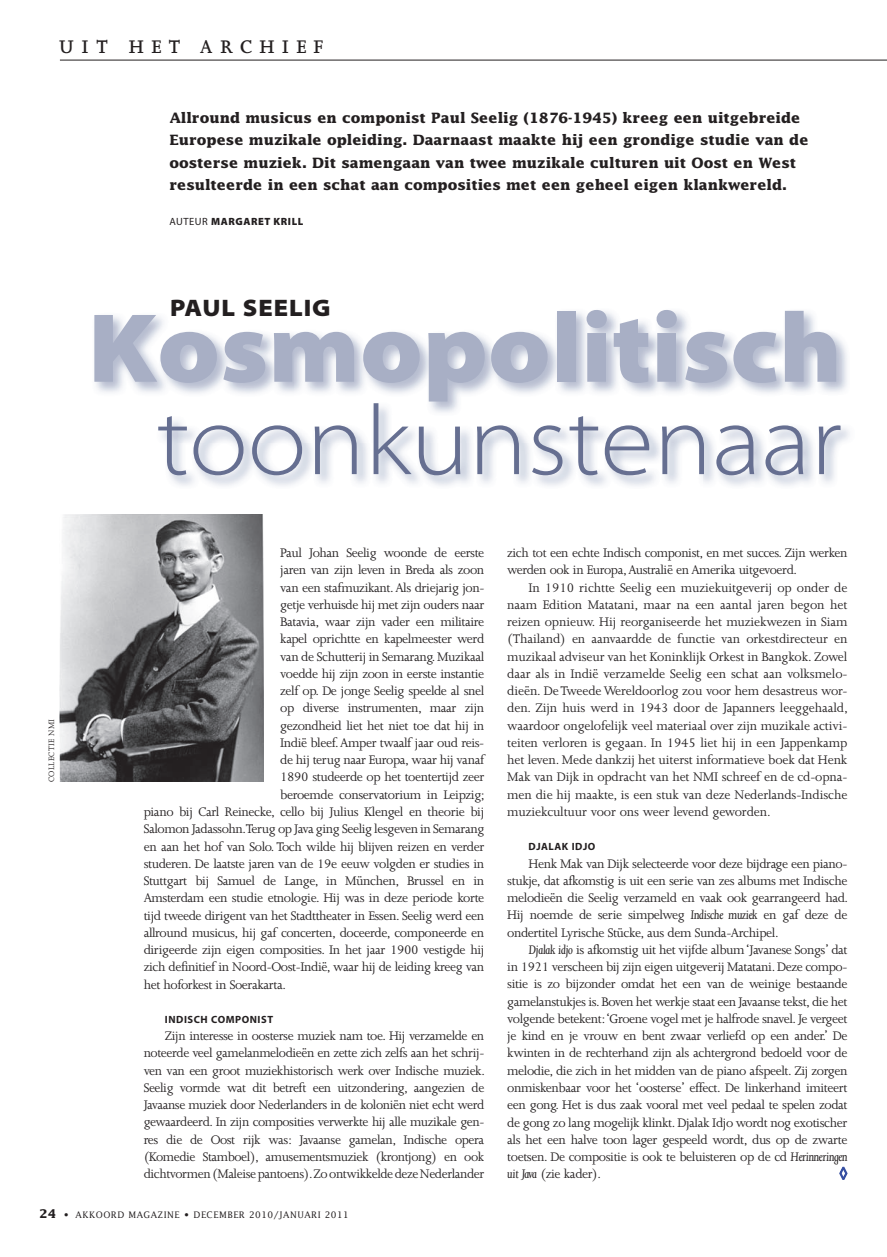
<style>
.page{position:relative;width:887px;height:1257px;background:#fff}
.page>*{position:absolute;margin:0;border:0;box-sizing:border-box;transform-origin:0 0}
.t1{font:99px/92.4px "Myriad MM 830 700";color:#a8afc5;text-align:right}
.t2{font:24px "Myriad MM 830 700";letter-spacing:.04em;color:#231f20}
.t3{font:600 21px "Joanna MT Std";letter-spacing:.35em;color:#231f20}
.t4{font:14.25px/17.2px "Joanna MT Std";letter-spacing:-.03em;color:#231f20;text-align:justify}
.t5{font:14.25px "Joanna MT Std";letter-spacing:-.01em;color:#231f20}
.t6{font:700 14.25px/22.5px "Lucida Std";color:#231f20}
.t7{font:10.5px "Myriad MM 700 600";letter-spacing:.05em;color:#231f20}
.t8{font:10.5px "Myriad MM 830 600";letter-spacing:.05em;color:#231f20}
.t9{font:9px "Lucida Std";letter-spacing:.05em;color:#231f20}
.t10{font:9px "Joanna MT Std";letter-spacing:.04em;color:#231f20}
.s1{font-family:"Myriad MM 400 600"}
.s2{font-family:"Myriad MM 215 700";color:#666f91}
.s3{font-style:italic}
.s4{font-weight:700;font-size:12px}
</style>
<div class="page">
<svg style="left:839px;top:1166px;width:9px;height:14px"></svg>
<hr style="left:60px;top:60px;width:827px;height:1px;background:#231f20">
<img style="left:59px;top:514px;width:204px;height:267px">
<p class="t3" style="left:59px;top:36px;width:266px">UIT HET ARCHIEF</p>
<p class="t6" style="left:169px;top:106px;width:641px">Allround musicus en componist Paul Seelig (1876-1945) kreeg een uitgebreide Europese muzikale opleiding. Daarnaast maakte hij een grondige studie van de oosterse muziek. Dit samengaan van twee muzikale culturen uit Oost en West resulteerde in een schat aan composities met een geheel eigen klankwereld.</p>
<p class="t8" style="left:169px;top:216px;width:135px"><span class="s1">AUTEUR</span> MARGARET KRILL</p>
<p class="t10" style="left:47px;top:782px;width:65px;rotate:-90deg">COLLECTIE NMI</p>
<p class="t2" style="left:170px;top:297px;width:162px">PAUL SEELIG</p>
<p class="t1" style="left:88px;top:307px;width:755px">Kosmopolitisch <span class="s2">toonkunstenaar</span></p>
<p class="t4" style="left:280px;top:544px;width:206px">Paul Johan Seelig woonde de eerste</p>
<p class="t4" style="left:280px;top:561px;width:206px">jaren van zijn leven in Breda als zoon</p>
<p class="t4" style="left:280px;top:579px;width:206px">van een stafmuzikant. Als driejarig jon-</p>
<p class="t4" style="left:280px;top:596px;width:206px">getje verhuisde hij met zijn ouders naar</p>
<p class="t4" style="left:280px;top:613px;width:206px">Batavia, waar zijn vader een militaire</p>
<p class="t4" style="left:280px;top:631px;width:206px">kapel oprichtte en kapelmeester werd</p>
<p class="t4" style="left:280px;top:648px;width:206px">van de Schutterij in Semarang. Muzikaal</p>
<p class="t4" style="left:280px;top:665px;width:206px">voedde hij zijn zoon in eerste instantie</p>
<p class="t4" style="left:280px;top:682px;width:206px">zelf op. De jonge Seelig speelde al snel</p>
<p class="t4" style="left:280px;top:700px;width:205px">op diverse instrumenten, maar zijn</p>
<p class="t4" style="left:280px;top:717px;width:206px">gezondheid liet het niet toe dat hij in</p>
<p class="t4" style="left:280px;top:734px;width:206px">Indië bleef. Amper twaalf jaar oud reis-</p>
<p class="t4" style="left:280px;top:751px;width:206px">de hij terug naar Europa, waar hij vanaf</p>
<p class="t4" style="left:280px;top:769px;width:206px">1890 studeerde op het toentertijd zeer</p>
<p class="t4" style="left:280px;top:786px;width:206px">beroemde conservatorium in Leipzig;</p>
<p class="t4" style="left:144px;top:803px;width:342px">piano bij Carl Reinecke, cello bij Julius Klengel en theorie bij</p>
<p class="t4" style="left:144px;top:820px;width:342px">Salomon Jadassohn. Terug op Java ging Seelig lesgeven in Semarang</p>
<p class="t4" style="left:144px;top:838px;width:342px">en aan het hof van Solo. Toch wilde hij blijven reizen en verder</p>
<p class="t4" style="left:144px;top:855px;width:342px">studeren. De laatste jaren van de 19e eeuw volgden er studies in</p>
<p class="t4" style="left:144px;top:872px;width:342px">Stuttgart bij Samuel de Lange, in München, Brussel en in</p>
<p class="t4" style="left:144px;top:889px;width:342px">Amsterdam een studie etnologie. Hij was in deze periode korte</p>
<p class="t4" style="left:144px;top:907px;width:342px">tijd tweede dirigent van het Stadttheater in Essen. Seelig werd een</p>
<p class="t4" style="left:144px;top:924px;width:342px">allround musicus, hij gaf concerten, doceerde, componeerde en</p>
<p class="t4" style="left:144px;top:941px;width:342px">dirigeerde zijn eigen composities. In het jaar 1900 vestigde hij</p>
<p class="t4" style="left:144px;top:958px;width:342px">zich definitief in Noord-Oost-Indië, waar hij de leiding kreeg van</p>
<p class="t4" style="left:144px;top:976px;width:144px">het hoforkest in Soerakarta.</p>
<p class="t7" style="left:165px;top:1014px;width:110px">INDISCH COMPONIST</p>
<p class="t4" style="left:144px;top:1027px;width:343px;text-indent:21px">Zijn interesse in oosterse muziek nam toe. Hij verzamelde en noteerde veel gamelanmelodieën en zette zich zelfs aan het schrij&shy;ven van een groot muziekhistorisch werk over Indische muziek.<br>Seelig vormde wat dit betreft een uitzondering, aangezien de Javaanse muziek door Nederlanders in de koloniën niet echt werd gewaardeerd. In zijn composities verwerkte hij alle muzikale gen&shy;res die de Oost rijk was: Javaanse gamelan, Indische opera (Ko medie Stamboel), amusementsmuziek (krontjong) en ook dichtvormen (Maleise pantoens). Zo ontwikkelde deze Nederlander</p>
<p class="t4" style="left:507px;top:544px;width:342px">zich tot een echte Indisch componist, en met succes. Zijn werken</p>
<p class="t4" style="left:507px;top:562px;width:291px">werden ook in Europa, Australië en Amerika uitgevoerd.</p>
<p class="t5" style="left:528px;top:580px;width:320px">In 1910 richtte Seelig een muziekuitgeverij op onder de</p>
<p class="t5" style="left:507px;top:597px;width:342px">naam Edition Matatani, maar na een aantal jaren begon het</p>
<p class="t5" style="left:507px;top:614px;width:342px">reizen opnieuw. Hij reorganiseerde het muziekwezen in Siam</p>
<p class="t5" style="left:507px;top:631px;width:342px">(Thailand) en aanvaardde de functie van orkestdirecteur en</p>
<p class="t5" style="left:507px;top:649px;width:342px">muzikaal adviseur van het Koninklijk Orkest in Bangkok. Zowel</p>
<p class="t5" style="left:507px;top:666px;width:342px">daar als in Indië verzamelde Seelig een schat aan volksmelo-</p>
<p class="t5" style="left:507px;top:683px;width:342px">dieën. De Tweede Wereldoorlog zou voor hem desastreus wor-</p>
<p class="t5" style="left:507px;top:700px;width:342px">den. Zijn huis werd in 1943 door de Japanners leeggehaald,</p>
<p class="t5" style="left:507px;top:718px;width:342px">waardoor ongelofelijk veel materiaal over zijn muzikale activi-</p>
<p class="t5" style="left:507px;top:735px;width:342px">teiten verloren is gegaan. In 1945 liet hij in een Jappenkamp</p>
<p class="t5" style="left:507px;top:752px;width:342px">het leven. Mede dankzij het uiterst informatieve boek dat Henk</p>
<p class="t5" style="left:507px;top:769px;width:342px">Mak van Dijk in opdracht van het NMI schreef en de cd-opna-</p>
<p class="t5" style="left:507px;top:787px;width:342px">men die hij maakte, is een stuk van deze Nederlands-Indische</p>
<p class="t5" style="left:507px;top:804px;width:265px">muziekcultuur voor ons weer levend geworden.</p>
<p class="t7" style="left:528px;top:842px;width:68px">DJALAK IDJO</p>
<p class="t4" style="left:528px;top:855px;width:320px">Henk Mak van Dijk selecteerde voor deze bijdrage een piano-</p>
<p class="t4" style="left:507px;top:872px;width:342px">stukje, dat afkomstig is uit een serie van zes albums met Indische</p>
<p class="t4" style="left:507px;top:889px;width:342px">melodieën die Seelig verzameld en vaak ook gearrangeerd had.</p>
<p class="t4" style="left:507px;top:906px;width:342px">Hij noemde de serie simpelweg <span class="s3">Indische muziek</span> en gaf deze de</p>
<p class="t4" style="left:507px;top:924px;width:273px">ondertitel Lyrische Stücke, aus dem Sunda-Archipel.</p>
<p class="t4" style="left:528px;top:941px;width:320px"><span class="s3">Djalak idjo</span> is afkomstig uit het vijfde album ‘Javanese Songs’ dat</p>
<p class="t4" style="left:507px;top:958px;width:342px">in 1921 verscheen bij zijn eigen uitgeverij Matatani. Deze compo-</p>
<p class="t4" style="left:507px;top:976px;width:342px">sitie is zo bijzonder omdat het een van de weinige bestaande</p>
<p class="t4" style="left:507px;top:993px;width:342px">gamelanstukjes is. Boven het werkje staat een Javaanse tekst, die het</p>
<p class="t4" style="left:507px;top:1010px;width:342px">volgende betekent: ‘Groene vogel met je halfrode snavel. Je vergeet</p>
<p class="t4" style="left:507px;top:1027px;width:342px">je kind en je vrouw en bent zwaar verliefd op een ander.’ De</p>
<p class="t4" style="left:507px;top:1045px;width:342px">kwinten in de rechterhand zijn als achtergrond bedoeld voor de</p>
<p class="t4" style="left:507px;top:1062px;width:342px">melodie, die zich in het midden van de piano afspeelt. Zij zorgen</p>
<p class="t4" style="left:507px;top:1079px;width:342px">onmiskenbaar voor het ‘oosterse’ effect. De linkerhand imiteert</p>
<p class="t4" style="left:507px;top:1096px;width:342px">een gong. Het is dus zaak vooral met veel pedaal te spelen zodat</p>
<p class="t4" style="left:507px;top:1114px;width:342px">de gong zo lang mogelijk klinkt. Djalak Idjo wordt nog exotischer</p>
<p class="t4" style="left:507px;top:1131px;width:342px">als het een halve toon lager gespeeld wordt, dus op de zwarte</p>
<p class="t4" style="left:507px;top:1148px;width:342px">toetsen. De compositie is ook te beluisteren op de cd <span class="s3">Herinneringen</span></p>
<p class="t4" style="left:507px;top:1165px;width:95px"><span class="s3">uit Java</span> (zie kader).</p>
<p class="t9" style="left:40px;top:1209px;width:311px"><span class="s4">24</span> • AKKOORD MAGAZINE • DECEMBER 2010/JANUARI 2011</p>
</div>
